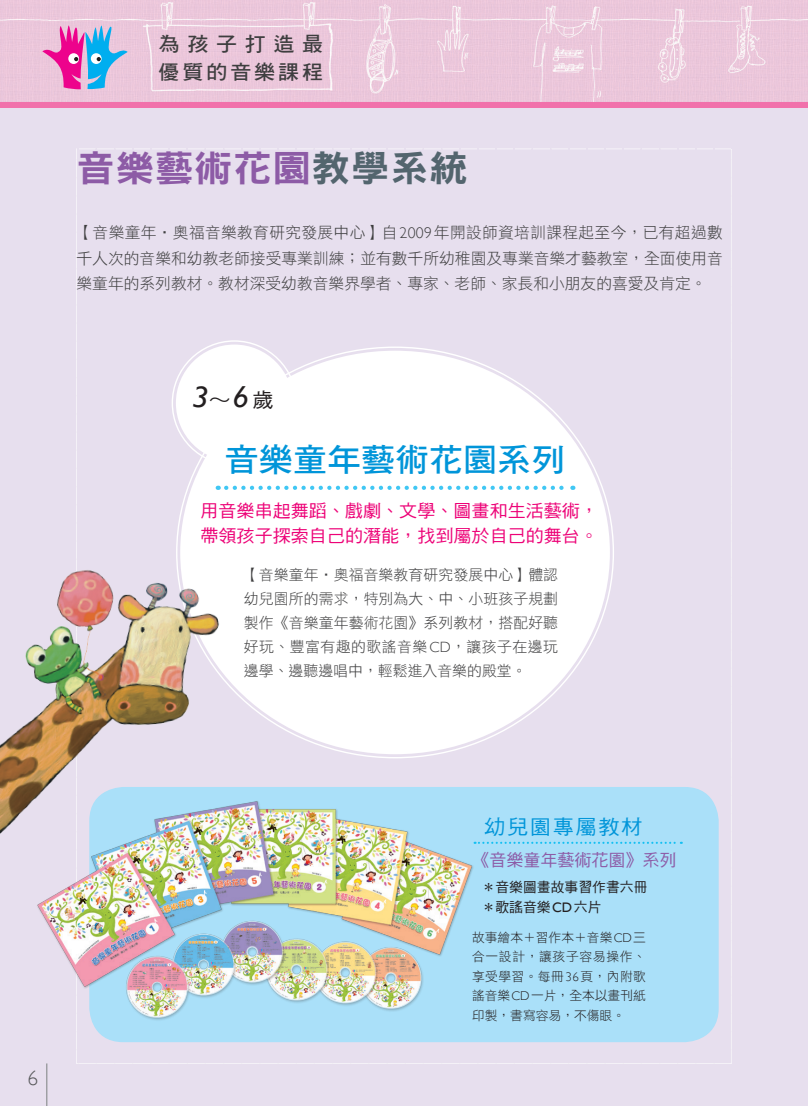
<style>
.page{position:relative;width:808px;height:1106px;background:#fff}
.page>*{position:absolute;margin:0;border:0;box-sizing:border-box;transform-origin:0 0}
.主文-華康黑W5-14{font:36.3px "DF Hei Std W9";letter-spacing:.025em;color:#8d5ba6;scale:1.05 1}
.t1{font:32.25px "DF Hei Std W7";color:#0095d9;scale:1.05 1}
.t2{font:italic 30.3px "Gill Sans";color:#231f20;scale:1.05 1}
.t3{font:300 21.3px "Gill Sans";color:#57585a}
.t4{font:20.25px "DF Hei Std W5";letter-spacing:.075em;color:#0095d9;scale:1.05 1}
.t5{font:19.95px/28.5px "DF Hei Std W7";letter-spacing:.14em;color:#3e3e3f;scale:1.05 1}
.t6{font:17.55px "DF Hei Std W5";color:#ed0277}
.主文-華康黑W5-14-2{font:16.95px "DF Hei Std W5";color:#8d5ba6}
.內文-華康黑w3{font:15.75px/25.5px "DF Hei Std W3";color:#3e3e3f;text-align:justify}
.內文-華康黑w3-2{font:14.85px/24px "DF Hei Std W3";letter-spacing:.005em;color:#3e3e3f;text-align:justify}
.主文-華康黑W5-14-3{font:13.8px "DF Hei Std W5";color:#231f20}
.主文-華康黑W5-14-4{font:12.75px/19.5px "DF Hei Std W3";color:#231f20;text-align:justify}
.s1{color:#53656e}
.s2{font-family:"Gill Sans";font-weight:300}
.s3{font-family:"DF Hei Std W5";font-style:normal;font-size:20.25px}
.s4{font-family:"Gill Sans"}
</style>
<div class="page">
<img style="left:0;top:0;width:808px;height:102px">
<svg style="left:43px;top:26px;width:85px;height:63px;background:#b998ce"></svg>
<div style="left:0;top:102px;width:808px;height:6px;background:#f171ab"></div>
<div style="left:0;top:108px;width:808px;height:998px;background:#e7dfee"></div>
<hr style="left:46px;top:1063px;width:1px;height:43px;background:#939598">
<div style="left:180px;top:351px;width:430px;height:403px;background:#fff;border-radius:50%"></div>
<div style="left:176px;top:344px;width:117px;height:117px;background:#fff;border-radius:50%"></div>
<svg style="left:218px;top:485px;width:355px;height:5px"></svg>
<img style="left:0;top:547px;width:229px;height:287px">
<div style="left:89px;top:787px;width:630px;height:255px;background:#aae0f9;border-radius:34px"></div>
<svg style="left:486px;top:841px;width:196px;height:3px"></svg>
<img style="left:24px;top:789px;width:461px;height:242px">
<p class="t5" style="left:159px;top:29px;width:158px">為孩子打造最優質的音樂課程</p>
<p class="主文-華康黑W5-14" style="left:77px;top:148px;width:374px">音樂藝術花園<span class="s1">教學系統</span></p>
<p class="內文-華康黑w3" style="left:77px;top:220px;width:648px">【音樂童年‧奧福音樂教育研究發展中心】自<span class="s2">2009</span>年開設師資培訓課程起至今，已有超過數千人次的音樂和幼教老師接受專業訓練；並有數千所幼稚園及專業音樂才藝教室，全面使用音樂童年的系列教材。教材深受幼教音樂界學者、專家、老師、家長和小朋友的喜愛及肯定。</p>
<p class="t2" style="left:193px;top:379px;width:79px">3<span class="s3">∼</span>6<span class="s3">歲</span></p>
<p class="t1" style="left:225px;top:442px;width:325px">音樂童年藝術花園系列</p>
<p class="t6" style="left:200px;top:501px;width:399px">用音樂串起舞蹈、戲劇、文學、圖畫和生活藝術，</p>
<p class="t6" style="left:200px;top:526px;width:399px">帶領孩子探索自己的潛能，找到屬於自己的舞台。</p>
<p class="內文-華康黑w3-2" style="left:244px;top:562px;width:316px">【音樂童年‧奧福音樂教育研究發展中心】體認幼兒園所的需求，特別為大、中、小班孩子規劃製作《音樂童年藝術花園》系列教材，搭配好聽好玩、豐富有趣的歌謠音樂<span class="s2">CD</span>，讓孩子在邊玩邊學、邊聽邊唱中，輕鬆進入音樂的殿堂。</p>
<p class="t3" style="left:28px;top:1060px;width:12px">6</p>
<p class="t4" style="left:484px;top:816px;width:152px">幼兒園專屬教材</p>
<p class="主文-華康黑W5-14-2" style="left:472px;top:850px;width:206px">《音樂童年藝術花園》系列</p>
<p class="主文-華康黑W5-14-3" style="left:482px;top:880px;width:167px">＊音樂圖畫故事習作書六冊</p>
<p class="主文-華康黑W5-14-3" style="left:482px;top:899px;width:121px">＊歌謠音樂<span class="s4">CD</span>六片</p>
<p class="主文-華康黑W5-14-4" style="left:472px;top:927px;width:175px">故事繪本＋習作本＋音樂<span class="s2">CD</span>三合一設計，讓孩子容易操作、享受學習。每冊<span class="s2">36</span>頁，內附歌謠音樂<span class="s2">CD</span>一片，全本以畫刊紙印製，書寫容易，不傷眼。</p>
</div>
